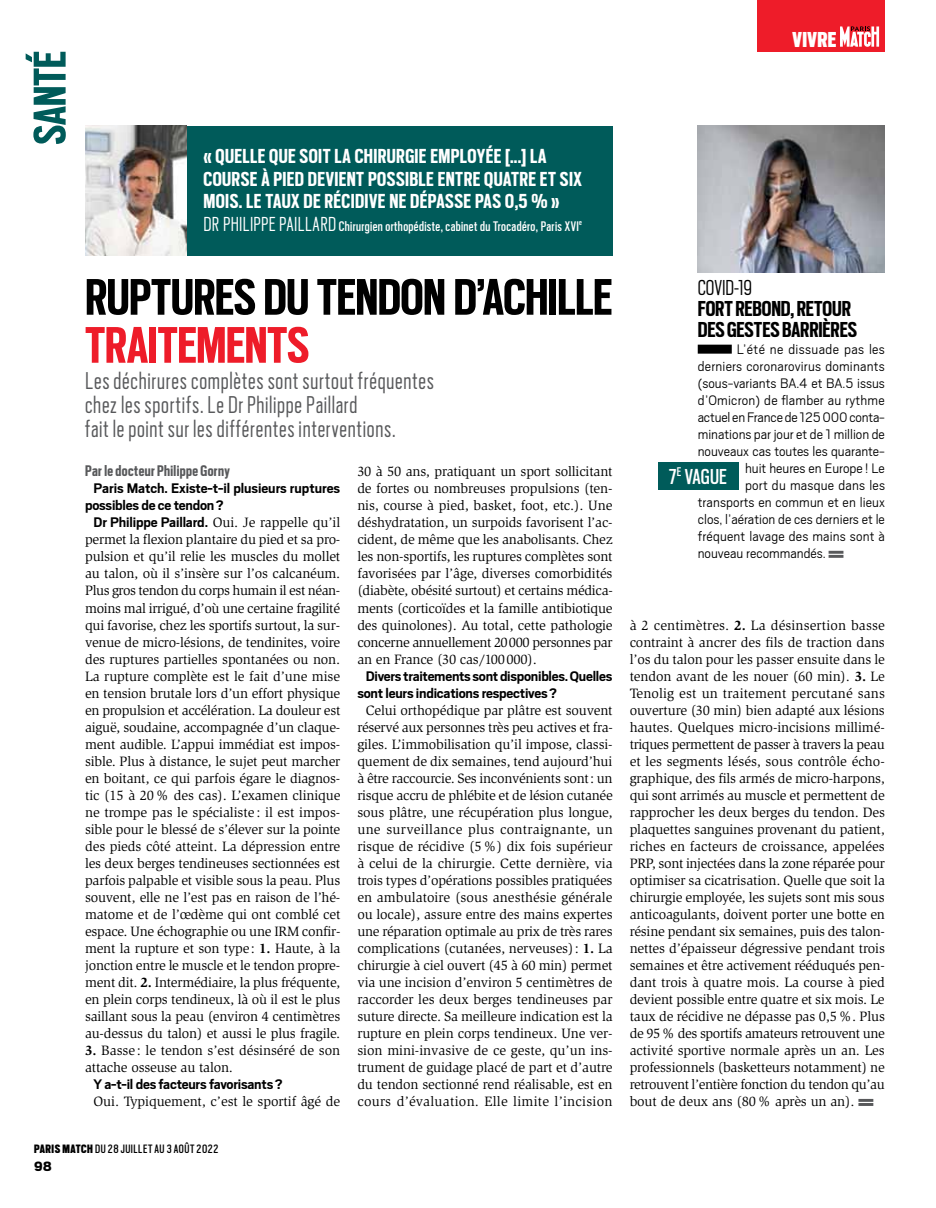
<style>
.page{position:relative;width:936px;height:1208px;background:#fff}
.page>*{position:absolute;margin:0;border:0;box-sizing:border-box;transform-origin:0 0}
.t1{font:700 57px "Scout Cond";letter-spacing:-.005em;color:#000}
.t2{font:700 57px "Scout Cond";letter-spacing:-.005em;color:#ee1c29}
.t3{font:700 51px "Scout Cond";letter-spacing:-.005em;color:#005b5a}
.t4{font:300 27px/24px "Scout Cond";letter-spacing:.03em;color:#58595b}
.t5{font:700 24px/21px "Scout Cond";color:#000}
.t6{font:300 24px "Scout Cond";color:#000}
.t7{font:24px "Scout Cond";letter-spacing:.005em;color:#fff}
.t8{font:900 24px "Scout Cond";letter-spacing:.02em;color:#fff}
.t9{font:700 22.5px/22.5px "Scout Cond";letter-spacing:.02em;color:#fff}
.t10{font:700 17.1px "Scout Cond";letter-spacing:.025em;color:#58595b}
.t11{font:700 15.45px/17px "Scout";letter-spacing:-.015em;color:#000}
.t12{font:15.45px "Scout Cond";letter-spacing:.025em;color:#fff}
.t13{font:300 15.3px "Scout";color:#000}
.t14{font:300 15.3px "Scout";letter-spacing:.025em;color:#000}
.t15{font:900 15px "Scout";color:#000}
.t16{font:13.95px/17px "Slimbach Std";letter-spacing:-.01em;color:#000;text-align:justify}
.t17{font:13.5px "Scout Cond";letter-spacing:.04em;color:#000}
.s1{font-weight:300;font-size:22.5px}
.s2{font-weight:700}
.s3{font-family:"Slimbach Std";font-weight:400;font-size:13.95px}
.s4{font-weight:900}
</style>
<div class="page">
<img style="left:697px;top:126px;width:187px;height:146px">
<div style="left:186px;top:126px;width:426px;height:129px;background:#005b5a"></div>
<svg style="left:858px;top:1099px;width:15px;height:2px"></svg>
<hr style="left:858px;top:1103px;width:15px;height:3px;background:#58595b">
<div style="left:697px;top:345px;width:34px;height:9px;background:#000"></div>
<hr style="left:828px;top:551px;width:15px;height:3px;background:#58595b">
<hr style="left:828px;top:555px;width:15px;height:3px;background:#58595b">
<div style="left:658px;top:463px;width:80px;height:27px;background:#005b5a"></div>
<img style="left:85px;top:126px;width:101px;height:129px">
<div style="left:757px;top:0;width:127px;height:51px;background:#ee1c29"></div>
<svg style="left:840px;top:26px;width:39px;height:21px"></svg>
<h2 class="t3" style="left:26px;top:145px;width:95px;rotate:-90deg">SANTÉ</h2>
<h3 class="t9" style="left:203px;top:145px;width:380px">« QUELLE QUE SOIT LA CHIRURGIE EMPLOYÉE [...] LA<br>COURSE À PIED DEVIENT POSSIBLE ENTRE QUATRE ET SIX<br>MOIS. LE TAUX DE RÉCIDIVE NE DÉPASSE PAS 0,5 % »</h3>
<p class="t12" style="left:203px;top:218px;width:380px"><span class="s1">DR PHILIPPE PAILLARD</span> Chirurgien orthopédiste, cabinet du Trocadéro, Paris XVI<sup>e</sup></p>
<h3 class="t8" style="left:792px;top:24px;width:45px">VIVRE</h3>
<h1 class="t1" style="left:85px;top:270px;width:528px">RUPTURES DU TENDON D’ACHILLE</h1>
<h1 class="t2" style="left:85px;top:318px;width:225px">TRAITEMENTS</h1>
<h3 class="t4" style="left:85px;top:370px;width:350px">Les déchirures complètes sont surtout fréquentes chez les sportifs. Le Dr Philippe Paillard<br>fait le point sur les différentes interventions.</h3>
<p class="t16" style="left:357px;top:464px;width:257px">30 à 50 ans, pratiquant un sport sollicitant de fortes ou nombreuses propulsions (ten&shy;nis, course à pied, basket, foot, etc.). Une déshydratation, un surpoids favorisent l’ac&shy;cident, de même que les anabolisants. Chez les non-sportifs, les ruptures complètes sont favorisées par l’âge, diverses comorbidités (diabète, obésité surtout) et certains médica&shy;ments (corticoïdes et la famille antibiotique des quinolones). Au total, cette pathologie concerne annuellement 20 000 personnes par an en France (30 cas/100 000).</p>
<p class="t11" style="left:357px;top:668px;width:256px;text-indent:8px">Divers traitements sont disponibles. Quelles sont leurs indications respectives ?</p>
<p class="t16" style="left:357px;top:702px;width:257px;text-align:center">Celui orthopédique par plâtre est souvent réservé aux personnes très peu actives et fra&shy;giles. L’immobilisation qu’il impose, classi&shy;quement de dix semaines, tend aujourd’hui à être raccourcie. Ses inconvénients sont : un risque accru de phlébite et de lésion cutanée sous plâtre, une récupération plus longue, une surveillance plus contraignante, un risque de récidive (5 %) dix fois supérieur à celui de la chirurgie. Cette dernière, via trois types d’opérations possibles pratiquées en ambulatoire (sous anesthésie générale ou locale), assure entre des mains expertes une réparation optimale au prix de très rares complications (cutanées, nerveuses) : <span class="s2">1.</span> La chirurgie à ciel ouvert (45 à 60 min) permet via une incision d’environ 5 centimètres de raccorder les deux berges tendineuses par suture directe. Sa meilleure indication est la rupture en plein corps tendineux. Une ver&shy;sion mini-invasive de ce geste, qu’un ins&shy;trument de guidage placé de part et d’autre du tendon sectionné rend réalisable, est en cours d’évaluation. Elle limite l’incision</p>
<p class="t10" style="left:85px;top:463px;width:146px">Par le docteur Philippe Gorny</p>
<p class="t11" style="left:94px;top:481px;width:248px">Paris Match. Existe-t-il plusieurs ruptures</p>
<p class="t11" style="left:85px;top:498px;width:140px">possibles de ce tendon ?</p>
<p class="t11" style="left:94px;top:515px;width:248px">Dr Philippe Paillard. <span class="s3">Oui. Je rappelle qu’il</span></p>
<p class="t16" style="left:85px;top:532px;width:257px">permet la flexion plantaire du pied et sa pro&shy;pulsion et qu’il relie les muscles du mollet au talon, où il s’insère sur l’os calcanéum.<br>Plus gros tendon du corps humain il est néan&shy;moins mal irrigué, d’où une certaine fragilité qui favorise, chez les sportifs surtout, la sur&shy;venue de micro-lésions, de tendinites, voire des ruptures partielles spontanées ou non.<br>La rupture complète est le fait d’une mise en tension brutale lors d’un effort physique en propulsion et accélération. La douleur est aiguë, soudaine, accompagnée d’un claque&shy;ment audible. L’appui immédiat est impos&shy;sible. Plus à distance, le sujet peut marcher en boitant, ce qui parfois égare le diagnos&shy;tic (15 à 20 % des cas). L’examen clinique ne trompe pas le spécialiste : il est impos&shy;sible pour le blessé de s’élever sur la pointe des pieds côté atteint. La dépression entre les deux berges tendineuses sectionnées est parfois palpable et visible sous la peau. Plus souvent, elle ne l’est pas en raison de l’hé&shy;matome et de l’œdème qui ont comblé cet espace. Une échographie ou une IRM confir&shy;ment la rupture et son type : <span class="s2">1.</span> Haute, à la jonction entre le muscle et le tendon propre&shy;ment dit. <span class="s2">2.</span> Intermédiaire, la plus fréquente, en plein corps tendineux, là où il est le plus saillant sous la peau (environ 4 centimètres au-dessus du talon) et aussi le plus fragile.</p>
<p class="t16" style="left:85px;top:1042px;width:257px"><span class="s2">3.</span> Basse : le tendon s’est désinséré de son attache osseuse au talon.</p>
<p class="t11" style="left:94px;top:1076px;width:190px">Y a-t-il des facteurs favorisants ?</p>
<p class="t16" style="left:94px;top:1094px;width:248px">Oui. Typiquement, c’est le sportif âgé de</p>
<p class="t17" style="left:108px;top:1142px;width:59px">00 MOIS2022</p>
<p class="t17" style="left:34px;top:1142px;width:186px"><span class="s4">PARIS MATCH</span> DU 28 JUILLET AU 3 AOÛT 2022</p>
<p class="t15" style="left:34px;top:1156px;width:19px">98</p>
<h3 class="t6" style="left:697px;top:279px;width:56px">COVID-19</h3>
<h3 class="t5" style="left:697px;top:298px;width:161px">FORT REBOND, RETOUR<br>DES GESTES BARRIÈRES</h3>
<p class="t14" style="left:736px;top:343px;width:150px">L’été ne dissuade pas les</p>
<p class="t13" style="left:697px;top:361px;width:188px">derniers coronarovirus dominants</p>
<p class="t13" style="left:697px;top:378px;width:189px">(sous-variants BA.4 et BA.5 issus</p>
<p class="t13" style="left:697px;top:395px;width:188px">d’Omicron) de flamber au rythme</p>
<p class="t13" style="left:697px;top:412px;width:189px">actuel en France de 125 000 conta-</p>
<p class="t13" style="left:697px;top:429px;width:189px">minations par jour et de 1 million de</p>
<p class="t13" style="left:697px;top:446px;width:189px">nouveaux cas toutes les quarante-</p>
<p class="t13" style="left:745px;top:463px;width:141px">huit heures en Europe ! Le</p>
<p class="t13" style="left:745px;top:480px;width:141px">port du masque dans les</p>
<p class="t13" style="left:697px;top:497px;width:189px">transports en commun et en lieux</p>
<p class="t13" style="left:697px;top:514px;width:189px">clos, l’aération de ces derniers et le</p>
<p class="t13" style="left:697px;top:531px;width:189px">fréquent lavage des mains sont à</p>
<p class="t13" style="left:697px;top:548px;width:129px">nouveau recommandés.</p>
<h3 class="t7" style="left:669px;top:465px;width:59px">7<sup>E</sup> VAGUE</h3>
<p class="t16" style="left:629px;top:617px;width:257px">à 2 centimètres. <span class="s2">2.</span> La désinsertion basse contraint à ancrer des fils de traction dans l’os du talon pour les passer ensuite dans le tendon avant de les nouer (60 min). <span class="s2">3.</span> Le Tenolig est un traitement percutané sans ouverture (30 min) bien adapté aux lésions hautes. Quelques micro-incisions millimé&shy;triques permettent de passer à travers la peau et les segments lésés, sous contrôle écho&shy;graphique, des fils armés de micro-harpons, qui sont arrimés au muscle et permettent de rapprocher les deux berges du tendon. Des plaquettes sanguines provenant du patient, riches en facteurs de croissance, appelées PRP, sont injectées dans la zone réparée pour optimiser sa cicatrisation. Quelle que soit la chirurgie employée, les sujets sont mis sous anticoagulants, doivent porter une botte en résine pendant six semaines, puis des talon&shy;nettes d’épaisseur dégressive pendant trois semaines et être activement rééduqués pen&shy;dant trois à quatre mois. La course à pied devient possible entre quatre et six mois. Le taux de récidive ne dépasse pas 0,5 %. Plus de 95 % des sportifs amateurs retrouvent une activité sportive normale après un an. Les professionnels (basketteurs notamment) ne retrouvent l’entière fonction du tendon qu’au bout de deux ans (80 % après un an).</p>
</div>
